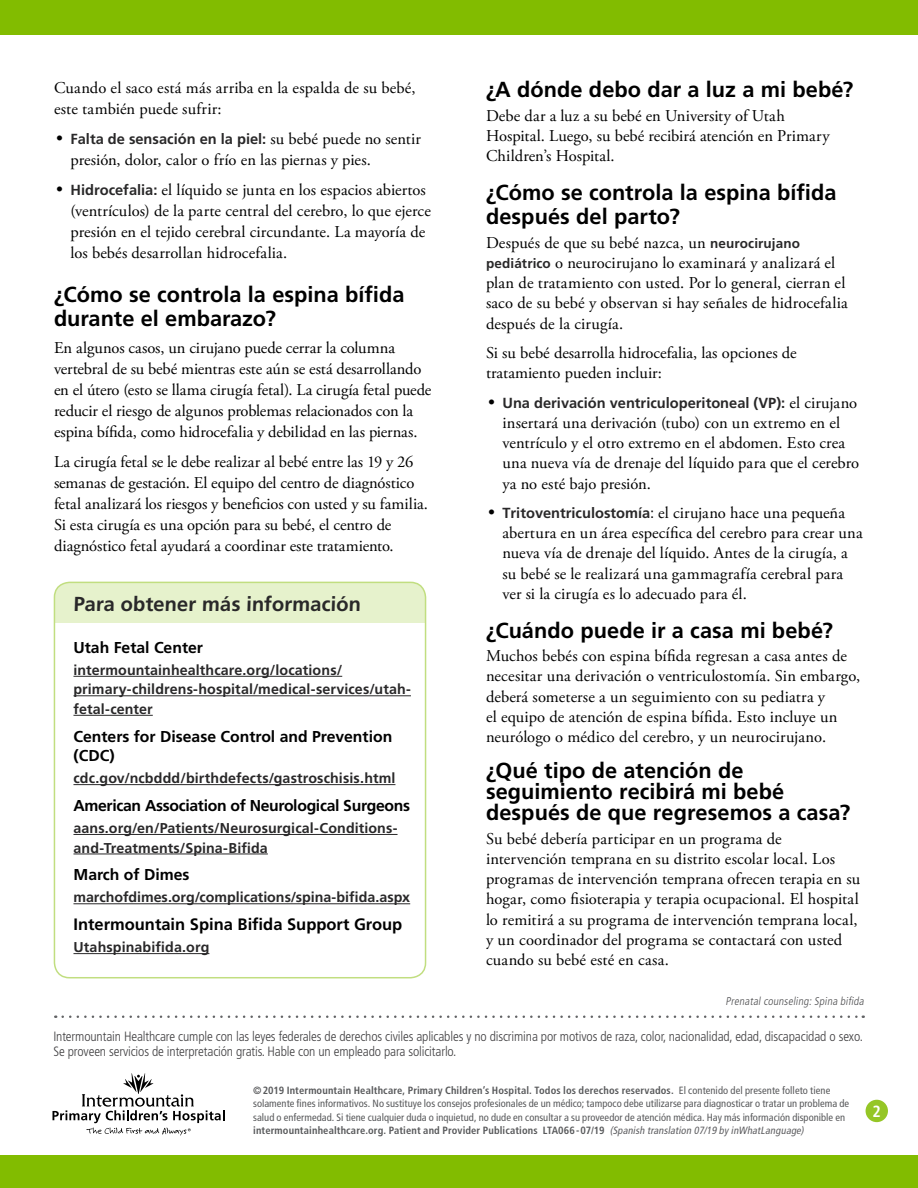
<style>
.page{position:relative;width:918px;height:1188px;background:#fff}
.page>*{position:absolute;margin:0;border:0;box-sizing:border-box;transform-origin:0 0}
.Level_1__h2{font:700 21.75px/24px "Frutiger LT Std";color:#000}
.Level_2__h3{font:700 20.25px "Frutiger LT Std";color:#292829}
.Main{font:16.5px/20.2px "Adobe Garamond Pro";letter-spacing:.005em;color:#000}
.Main_tight_1{font:16.5px/20.2px "Adobe Garamond Pro";color:#000}
._1-9_numbers__Callou{font:700 16.5px "Frutiger LT Std";color:#000}
.Page_Number{font:700 condensed 16.2px "Frutiger LT Std";color:#fff}
._1-9_numbers__Callou-2{font:700 15.75px/19.5px "Frutiger LT Std";color:#000}
._1-9_numbers__Callou-3{font:700 15.75px "Frutiger LT Std";letter-spacing:-.02em;color:#000}
.t1{font:700 14.7px "Frutiger LT Std";color:#292829}
._1-9_numbers__Callou-4{font:700 14.25px/19.5px "Frutiger LT Std";letter-spacing:.005em;color:#292829}
.t2{font:300 condensed 13.5px/15.5px "Frutiger LT Std";letter-spacing:-.01em;color:#414042}
.English_Title{font:italic 300 condensed 11.25px "Frutiger LT Std";color:#4d4d4f}
.footer__h6{font:condensed 10.5px/13.5px "Frutiger LT Std";color:#58595b}
.s1{font-family:"Adobe Garamond Pro";font-weight:400;font-size:18px;color:#000}
.s2{font-family:"Adobe Garamond Pro";font-weight:400;font-size:16.5px;color:#000}
.s3{font-size:18px}
.s4{font-family:"Frutiger LT Std";font-weight:700;font-size:14.7px;color:#292829}
.s5{font-family:"Frutiger LT Std";font-weight:700;font-size:13.5px;color:#292829}
.s6{font-family:"Frutiger LT Std";font-stretch:condensed;font-size:14.7px}
.s7{font-weight:700}
.s8{font-style:italic;color:#5d5d60}
</style>
<div class="page">
<div style="left:0;top:0;width:918px;height:35px;background:#82bc00"></div>
<div style="left:866px;top:1100px;width:22px;height:22px;background:#95c626;border-radius:50%"></div>
<div style="left:0;top:1156px;width:918px;height:32px;background:#82bc00"></div>
<svg style="left:52px;top:1073px;width:172px;height:63px"></svg>
<svg style="left:63px;top:1015px;width:801px;height:3px"></svg>
<div style="left:54px;top:582px;width:372px;height:41px;background:#e6f2cc"></div>
<div style="left:54px;top:582px;width:372px;height:396px;border:2px solid #c1de80;border-radius:15px"></div>
<hr style="left:73px;top:676px;width:269px;height:1px;background:#292829">
<hr style="left:73px;top:695px;width:338px;height:1px;background:#292829">
<hr style="left:73px;top:715px;width:80px;height:1px;background:#292829">
<hr style="left:73px;top:784px;width:322px;height:1px;background:#292829">
<hr style="left:73px;top:834px;width:325px;height:1px;background:#292829">
<hr style="left:73px;top:854px;width:195px;height:1px;background:#292829">
<hr style="left:73px;top:903px;width:337px;height:1px;background:#292829">
<hr style="left:73px;top:953px;width:136px;height:1px;background:#292829">
<p class="Main" style="left:54px;top:78px;width:363px;line-height:21px">Cuando el saco está más arriba en la espalda de su bebé, este también puede sufrir:</p>
<p class="t1" style="left:56px;top:131px;width:366px"><span class="s1">•</span> Falta de sensación en la piel: <span class="s2">su bebé puede no sentir</span></p>
<p class="Main" style="left:70px;top:151px;width:302px">presión, dolor, calor o frío en las piernas y pies.</p>
<p class="Main" style="left:70px;top:180px;width:362px;line-height:21px;text-indent:-14px"><span class="s3">•</span> <span class="s4">Hidrocefalia:</span> el líquido se junta en los espacios abiertos (ventrículos) de la parte central del cerebro, lo que ejerce presión en el tejido cerebral circundante. La mayoría de los bebés desarrollan hidrocefalia.</p>
<p class="Level_1__h2" style="left:54px;top:282px;width:352px">¿Cómo se controla la espina bífida durante el embarazo?</p>
<p class="Main" style="left:54px;top:338px;width:379px;line-height:21px">En algunos casos, un cirujano puede cerrar la columna vertebral de su bebé mientras este aún se está desarrollando en el útero (esto se llama cirugía fetal). La cirugía fetal puede reducir el riesgo de algunos problemas relacionados con la espina bífida, como hidrocefalia y debilidad en las piernas.</p>
<p class="Main" style="left:54px;top:452px;width:376px;line-height:21px">La cirugía fetal se le debe realizar al bebé entre las 19 y 26 semanas de gestación. El equipo del centro de diagnóstico fetal analizará los riesgos y beneficios con usted y su familia.<br>Si esta cirugía es una opción para su bebé, el centro de diagnóstico fetal ayudará a coordinar este tratamiento.</p>
<p class="Level_2__h3" style="left:73px;top:592px;width:290px">Para obtener más información</p>
<p class="_1-9_numbers__Callou-2" style="left:73px;top:638px;width:131px">Utah Fetal Center</p>
<p class="_1-9_numbers__Callou-4" style="left:73px;top:660px;width:339px">intermountainhealthcare.org/locations/ primary-childrens-hospital/medical-services/utah&shy;fetal-center</p>
<p class="_1-9_numbers__Callou-2" style="left:73px;top:726px;width:320px">Centers for Disease Control and Prevention (CDC)</p>
<p class="_1-9_numbers__Callou-4" style="left:73px;top:769px;width:323px">cdc.gov/ncbddd/birthdefects/gastroschisis.html</p>
<p class="_1-9_numbers__Callou-3" style="left:73px;top:796px;width:338px">American Association of Neurological Surgeons</p>
<p class="_1-9_numbers__Callou-4" style="left:73px;top:818px;width:326px">aans.org/en/Patients/Neurosurgical-Conditions&shy;and-Treatments/Spina-Bifida</p>
<p class="_1-9_numbers__Callou-2" style="left:73px;top:865px;width:118px">March of Dimes</p>
<p class="_1-9_numbers__Callou-4" style="left:73px;top:888px;width:338px">marchofdimes.org/complications/spina-bifida.aspx</p>
<p class="_1-9_numbers__Callou" style="left:73px;top:915px;width:330px">Intermountain Spina Bifida Support Group</p>
<p class="_1-9_numbers__Callou-4" style="left:73px;top:938px;width:137px">Utahspinabifida.org</p>
<p class="Level_1__h2" style="left:486px;top:78px;width:369px">¿A dónde debo dar a luz a mi bebé?</p>
<p class="Main" style="left:486px;top:106px;width:345px">Debe dar a luz a su bebé en University of Utah<br>Hospital. Luego, su bebé recibirá atención en Primary<br>Children’s Hospital.</p>
<p class="Level_1__h2" style="left:486px;top:181px;width:352px">¿Cómo se controla la espina bífida después del parto?</p>
<p class="Main" style="left:486px;top:233px;width:363px">Después de que su bebé nazca, un <span class="s5">neurocirujano pediátrico</span> o neurocirujano lo examinará y analizará el plan de tratamiento con usted. Por lo general, cierran el saco de su bebé y observan si hay señales de hidrocefalia después de la cirugía.</p>
<p class="Main_tight_1" style="left:486px;top:343px;width:312px">Si su bebé desarrolla hidrocefalia, las opciones de tratamiento pueden incluir:</p>
<p class="t1" style="left:488px;top:394px;width:370px"><span class="s1">•</span> Una derivación ventriculoperitoneal (VP): <span class="s2">el cirujano</span></p>
<p class="Main" style="left:502px;top:413px;width:358px">insertará una derivación (tubo) con un extremo en el ventrículo y el otro extremo en el abdomen. Esto crea una nueva vía de drenaje del líquido para que el cerebro ya no esté bajo presión.</p>
<p class="Main" style="left:502px;top:503px;width:362px;text-indent:-14px"><span class="s3">•</span> <span class="s4">Tritoventriculostomía</span><span class="s6">:</span> el cirujano hace una pequeña abertura en un área específica del cerebro para crear una nueva vía de drenaje del líquido. Antes de la cirugía, a su bebé se le realizará una gammagrafía cerebral para ver si la cirugía es lo adecuado para él.</p>
<p class="Level_1__h2" style="left:486px;top:618px;width:349px">¿Cuándo puede ir a casa mi bebé?</p>
<p class="Main" style="left:486px;top:646px;width:376px">Muchos bebés con espina bífida regresan a casa antes de necesitar una derivación o ventriculostomía. Sin embargo, deberá someterse a un seguimiento con su pediatra y<br>el equipo de atención de espina bífida. Esto incluye un neurólogo o médico del cerebro, y un neurocirujano.</p>
<p class="Level_1__h2" style="left:486px;top:760px;width:366px;line-height:21px">¿Qué tipo de atención de seguimiento recibirá mi bebé después de que regresemos a casa?</p>
<p class="Main" style="left:486px;top:829px;width:376px">Su bebé debería participar en un programa de intervención temprana en su distrito escolar local. Los programas de intervención temprana ofrecen terapia en su hogar, como fisioterapia y terapia ocupacional. El hospital lo remitirá a su programa de intervención temprana local, y un coordinador del programa se contactará con usted cuando su bebé esté en casa.</p>
<p class="English_Title" style="left:725px;top:995px;width:142px">Prenatal counseling: Spina bifida</p>
<p class="t2" style="left:53px;top:1028px;width:811px">Intermountain Healthcare cumple con las leyes federales de derechos civiles aplicables y no discrimina por motivos de raza, color, nacionalidad, edad, discapacidad o sexo.<br>Se proveen servicios de interpretación gratis. Hable con un empleado para solicitarlo.</p>
<p class="footer__h6" style="left:253px;top:1084px;width:597px"><span class="s7">©2019 Intermountain Healthcare, Primary Children’s Hospital. Todos los derechos reservados.</span> El contenido del presente folleto tiene solamente fines informativos. No sustituye los consejos profesionales de un médico; tampoco debe utilizarse para diagnosticar o tratar un problema de salud o enfermedad. Si tiene cualquier duda o inquietud, no dude en consultar a su proveedor de atención médica. Hay más información disponible en <span class="s7">intermountainhealthcare.org. Patient and Provider Publications LTA066-07/19</span> <span class="s8">(Spanish translation 07/19 by inWhatLanguage)</span></p>
<p class="Page_Number" style="left:872px;top:1101px;width:10px">2</p>
</div>
